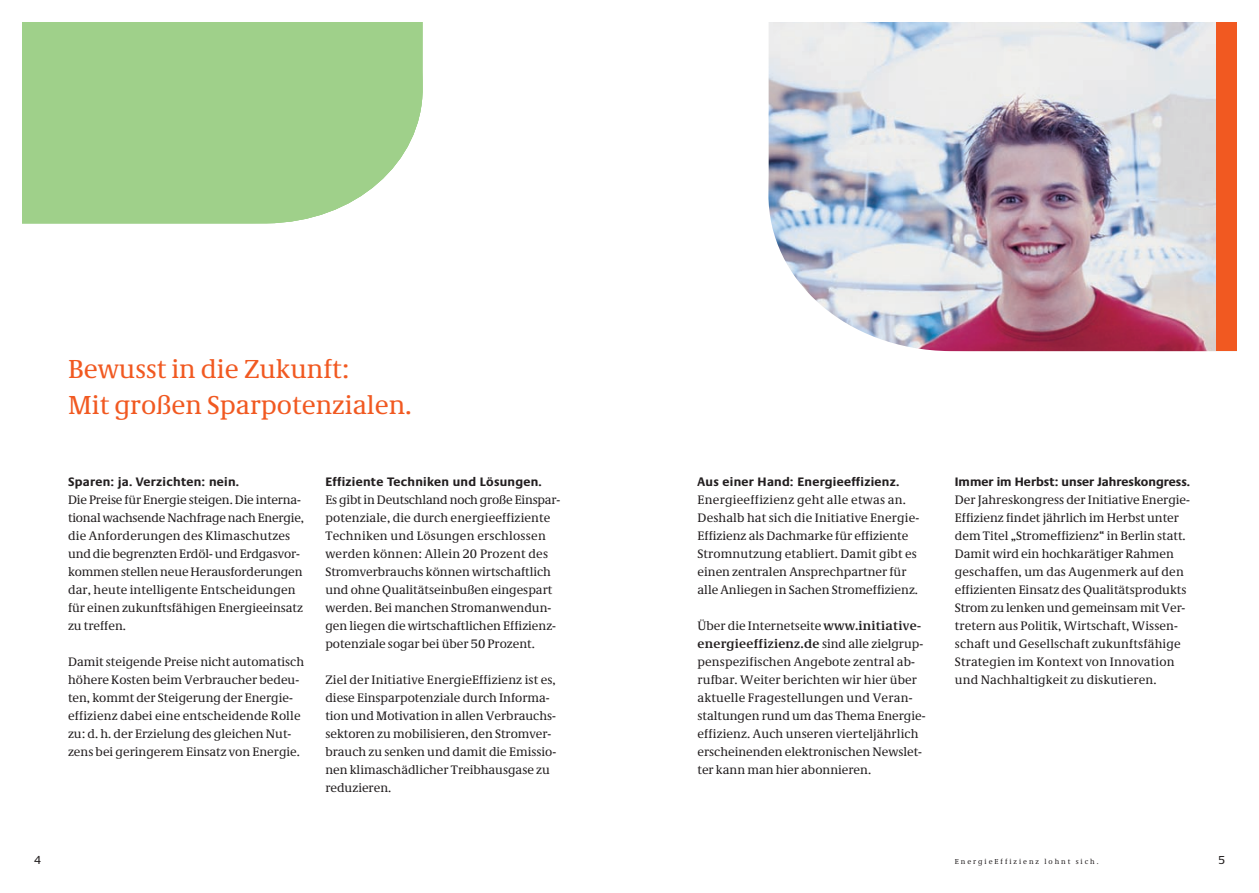
<style>
.page{position:relative;width:1259px;height:893px;background:#fff}
.page>*{position:absolute;margin:0;border:0;box-sizing:border-box;transform-origin:0 0}
.t1{font:27px/36px "Neue Demos";color:#f15921}
.t2{font:12.75px/18px "Neue Demos";color:#231f20}
.t3{font:700 12.75px "Neue Praxis";letter-spacing:.02em;color:#231f20}
.t4{font:700 12.75px "Neue Praxis";color:#231f20}
.t5{font:12px "Neue Praxis";color:#231f20}
.t6{font:7.5px "Neue Demos";letter-spacing:.26em;color:#231f20}
.s1{font-weight:700}
</style>
<div class="page">
<div style="left:22px;top:22px;width:400px;height:201px;background:#9fd08a"></div>
<img style="left:967px;top:22px;width:249px;height:329px">
<img style="left:768px;top:22px;width:199px;height:329px">
<div style="left:1216px;top:13px;width:21px;height:338px;background:#f15921"></div>
<div style="left:629px;top:0;width:630px;height:21px;background:#fff"></div>
<h1 class="t1" style="left:68px;top:351px;width:345px">Bewusst in die Zukunft:<br>Mit großen Sparpotenzialen.</h1>
<p class="t3" style="left:68px;top:474px;width:173px">Sparen: ja. Verzichten: nein.</p>
<p class="t2" style="left:68px;top:491px;width:237px">Die Preise für Energie steigen. Die interna&shy;tional wachsende Nachfrage nach Energie, die Anforderungen des Klimaschutzes und die begrenzten Erdöl- und Erdgasvor&shy;kommen stellen neue Herausforderungen dar, heute intelligente Entscheidungen für einen zukunftsfähigen Energieeinsatz zu treffen.</p>
<p class="t2" style="left:68px;top:653px;width:237px">Damit steigende Preise nicht automatisch höhere Kosten beim Verbraucher bedeu&shy;ten, kommt der Steigerung der Energie&shy;effizienz dabei eine entscheidende Rolle zu: d. h. der Erzielung des gleichen Nut&shy;zens bei geringerem Einsatz von Energie.</p>
<p class="t3" style="left:325px;top:474px;width:218px">Effiziente Techniken und Lösungen.</p>
<p class="t2" style="left:325px;top:491px;width:236px">Es gibt in Deutschland noch große Einspar&shy;potenziale, die durch energieeffiziente Techniken und Lösungen erschlossen werden können: Allein 20 Prozent des Stromverbrauchs können wirtschaftlich und ohne Qualitätseinbußen eingespart werden. Bei manchen Stromanwendun&shy;gen liegen die wirtschaftlichen Effizienz&shy;potenziale sogar bei über 50 Prozent.</p>
<p class="t2" style="left:325px;top:671px;width:232px">Ziel der Initiative EnergieEffizienz ist es, diese Einsparpotenziale durch Informa&shy;tion und Motivation in allen Verbrauchs&shy;sektoren zu mobilisieren, den Stromver&shy;brauch zu senken und damit die Emissio&shy;nen klimaschädlicher Treibhausgase zu reduzieren.</p>
<p class="t3" style="left:697px;top:474px;width:203px">Aus einer Hand: Energieeffizienz.</p>
<p class="t2" style="left:697px;top:491px;width:223px">Energieeffizienz geht alle etwas an.<br>Deshalb hat sich die Initiative Energie-Effizienz als Dachmarke für effiziente Stromnutzung etabliert. Damit gibt es einen zentralen Ansprechpartner für alle Anliegen in Sachen Stromeffizienz.</p>
<p class="t2" style="left:697px;top:617px;width:229px">Über die Internetseite <span class="s1">www.initiative&shy;energieeffizienz.de</span> sind alle zielgrup&shy;penspezifischen Angebote zentral ab&shy;rufbar. Weiter berichten wir hier über aktuelle Fragestellungen und Veran&shy;staltungen rund um das Thema Energie&shy;effizienz. Auch unseren vierteljährlich erscheinenden elektronischen Newslet&shy;ter kann man hier abonnieren.</p>
<p class="t4" style="left:955px;top:474px;width:237px">Immer im Herbst: unser Jahreskongress.</p>
<p class="t2" style="left:955px;top:491px;width:237px">Der Jahreskongress der Initiative Energie-Effizienz findet jährlich im Herbst unter dem Titel „Stromeffizienz“ in Berlin statt.<br>Damit wird ein hochkarätiger Rahmen geschaffen, um das Augenmerk auf den effizienten Einsatz des Qualitätsprodukts Strom zu lenken und gemeinsam mit Ver&shy;tretern aus Politik, Wirtschaft, Wissen&shy;schaft und Gesellschaft zukunftsfähige Strategien im Kontext von Innovation und Nachhaltigkeit zu diskutieren.</p>
<p class="t5" style="left:34px;top:853px;width:8px">4</p>
<p class="t6" style="left:955px;top:857px;width:145px">EnergieEffizienz lohnt sich.</p>
<p class="t5" style="left:1218px;top:853px;width:8px">5</p>
</div>
